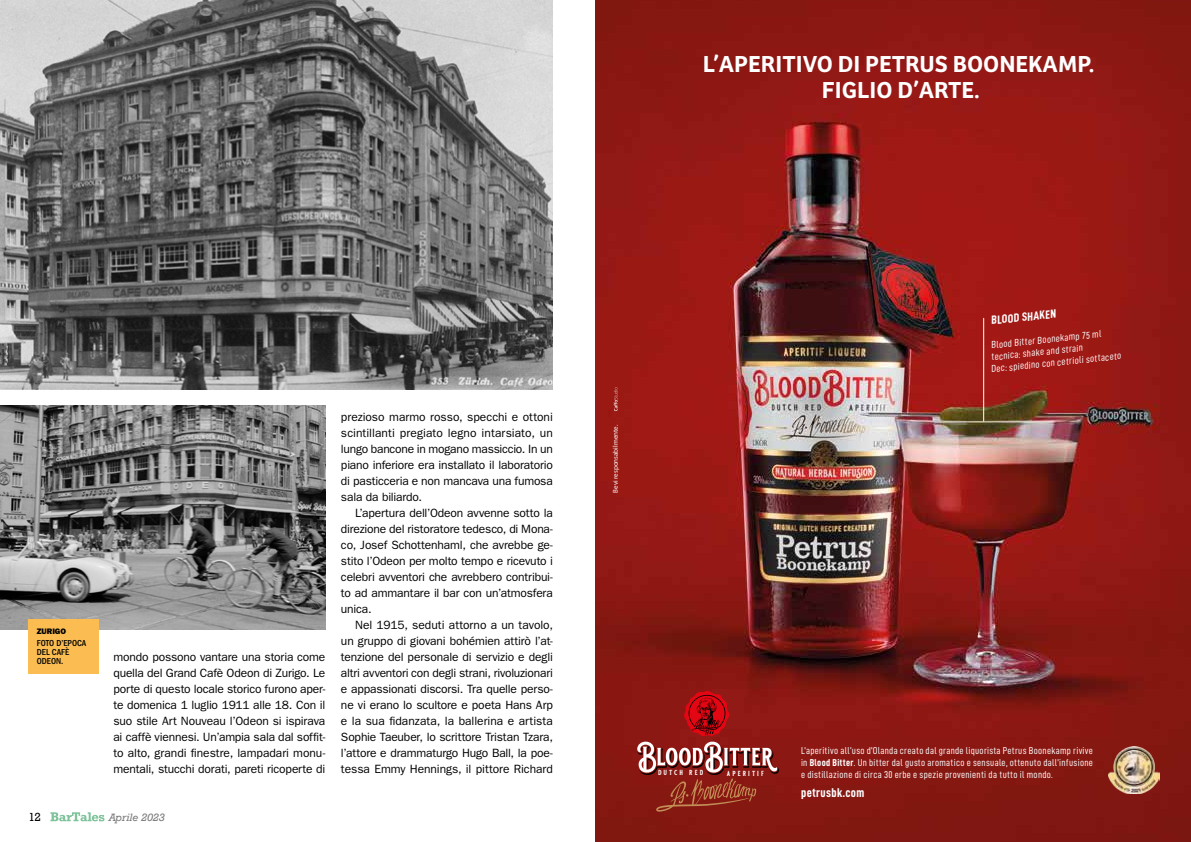
<style>
.page{position:relative;width:1191px;height:842px;background:#fff}
.page>*{position:absolute;margin:0;border:0;box-sizing:border-box;transform-origin:0 0}
.t1{font:600 24px/25.8px "Bree";color:#fff;text-align:center}
.t2{font:12.7px "D DIN Condensed Bold";letter-spacing:.03em;color:#fff}
.t3{font:12px/16px "ITC Franklin Gothic Std";letter-spacing:-.01em;color:#000;text-align:justify}
.t4{font:12px "Rockwell";color:#000}
.t5{font:11.9px "D DIN Condensed Bold";color:#fff}
.t6{font:10px/12px "D DIN Condensed";letter-spacing:.03em;color:#fff;text-align:justify}
.t7{font:italic 10px "Rockwell";color:#7c7b7b}
.t8{font:9.9px/11.9px "D DIN Condensed";color:#fff}
.t9{font:500 condensed 9px/9px "ITC Franklin Gothic Std";color:#000}
.t10{font:8px "ITC Franklin Gothic Std Hvy";color:#000}
.t11{font:700 7.3px "Blackriver";letter-spacing:.28em;color:#fff}
.t12{font:7px "Myriad Pro";color:#fff}
.s1{font-family:"D DIN Condensed Bold"}
</style>
<div class="page">
<img style="left:595px;top:0;width:596px;height:842px">
<hr style="left:983px;top:318px;width:1px;height:103px;background:#fff">
<svg style="left:614px;top:387px;width:3px;height:24px"></svg>
<svg style="left:684px;top:691px;width:45px;height:45px;background:#aa0910"></svg>
<svg style="left:637px;top:742px;width:142px;height:70px;background:#983f37"></svg>
<img style="left:1108px;top:746px;width:51px;height:47px">
<img style="left:0;top:0;width:553px;height:389px">
<img style="left:0;top:405px;width:325px;height:224px">
<div style="left:28px;top:619px;width:71px;height:55px;background:#fbbd51"></div>
<svg style="left:50px;top:812px;width:54px;height:9px"></svg>
<h1 class="t1" style="left:702px;top:51px;width:393px">L’APERITIVO DI PETRUS BOONEKAMP.<br>FIGLIO D’ARTE.</h1>
<p class="t10" style="left:37px;top:627px;width:31px">ZURIGO</p>
<p class="t9" style="left:37px;top:639px;width:51px">FOTO D’EPOCA<br>DEL CAFÈ<br>ODEON.</p>
<p class="t3" style="left:113px;top:649px;width:213px">mondo possono vantare una storia come quella del Grand Cafè Odeon di Zurigo. Le porte di questo locale storico furono aper&shy;te domenica 1 luglio 1911 alle 18. Con il suo stile Art Nouveau l’Odeon si ispirava ai caffè viennesi. Un’ampia sala dal soffit&shy;to alto, grandi finestre, lampadari monu&shy;mentali, stucchi dorati, pareti ricoperte di</p>
<p class="t4" style="left:28px;top:810px;width:14px">12</p>
<p class="t7" style="left:109px;top:811px;width:57px">Aprile 2023</p>
<p class="t3" style="left:341px;top:409px;width:213px">prezioso marmo rosso, specchi e ottoni scintillanti pregiato legno intarsiato, un lungo bancone in mogano massiccio. In un piano inferiore era installato il laboratorio di pasticceria e non mancava una fumosa sala da biliardo.</p>
<p class="t3" style="left:341px;top:505px;width:213px;text-indent:14px">L’apertura dell’Odeon avvenne sotto la direzione del ristoratore tedesco, di Mona&shy;co, Josef Schottenhaml, che avrebbe ge&shy;stito l’Odeon per molto tempo e ricevuto i celebri avventori che avrebbero contribui&shy;to ad ammantare il bar con un’atmosfera unica.</p>
<p class="t3" style="left:341px;top:617px;width:213px;text-indent:14px">Nel 1915, seduti attorno a un tavolo, un gruppo di giovani bohémien attirò l’at&shy;tenzione del personale di servizio e degli altri avventori con degli strani, rivoluzionari e appassionati discorsi. Tra quelle perso&shy;ne vi erano lo scultore e poeta Hans Arp e la sua fidanzata, la ballerina e artista Sophie Taeuber, lo scrittore Tristan Tzara, l’attore e drammaturgo Hugo Ball, la poe&shy;tessa Emmy Hennings, il pittore Richard</p>
<p class="t12" style="left:611px;top:493px;width:69px;rotate:-90deg">Bevi responsabilmente.</p>
<p class="t5" style="left:990px;top:314px;width:66px;rotate:-6deg">BLOOD SHAKEN</p>
<p class="t8" style="left:988px;top:339px;width:132px;rotate:-6deg">Blood Bitter Boonekamp 75 ml tecnica: shake and strain<br>Dec: spiedino con cetrioli sottaceto</p>
<p class="t11" style="left:658px;top:767px;width:47px">DUTCH RED</p>
<p class="t11" style="left:727px;top:767px;width:38px">APERITIF</p>
<p class="t6" style="left:801px;top:744px;width:293px">L’aperitivo all‘uso d’Olanda creato dal grande liquorista Petrus Boonekamp rivive in <span class="s1">Blood Bitter</span>. Un bitter dal gusto aromatico e sensuale, ottenuto dall’infusione e distillazione di circa 30 erbe e spezie provenienti da tutto il mondo.</p>
<p class="t2" style="left:801px;top:785px;width:65px">petrusbk.com</p>
</div>
